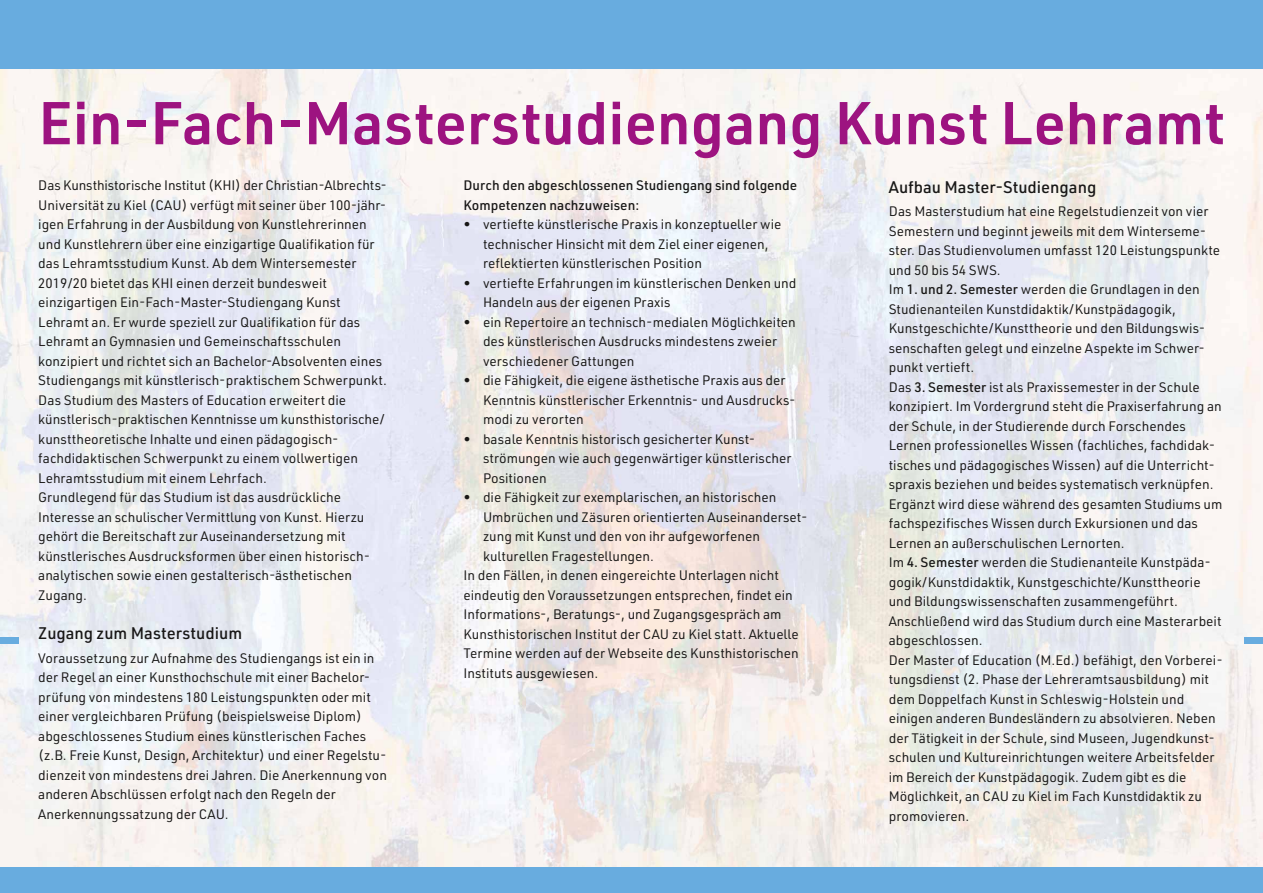
<style>
.page{position:relative;width:1263px;height:893px;background:#fff}
.page>*{position:absolute;margin:0;border:0;box-sizing:border-box;transform-origin:0 0}
.t1{font:600 59.1px "URWDIN";color:#9d1380}
.t2{font:500 16.5px "URWDIN";color:#181716}
.t3{font:13.5px/19.5px "URWDIN";color:#181716}
.t4{font:500 13.5px/19.5px "URWDIN";color:#181716}
.s1{font-weight:500}
</style>
<div class="page">
<img style="left:0;top:68px;width:1263px;height:799px">
<div style="left:0;top:0;width:1263px;height:68px;background:#68acdf"></div>
<div style="left:0;top:867px;width:1263px;height:26px;background:#68acdf"></div>
<div style="left:0;top:637px;width:19px;height:7px;background:#68acdf"></div>
<div style="left:1244px;top:637px;width:19px;height:7px;background:#68acdf"></div>
<h1 class="t1" style="left:38px;top:83px;width:1188px">Ein-Fach-Masterstudiengang Kunst Lehramt</h1>
<p class="t2" style="left:889px;top:176px;width:209px">Aufbau Master-Studiengang</p>
<p class="t3" style="left:889px;top:201px;width:335px">Das Masterstudium hat eine Regelstudienzeit von vier Semestern und beginnt jeweils mit dem Winterseme&shy;ster. Das Studienvolumen umfasst 120 Leistungspunkte und 50 bis 54 SWS.<br>Im <span class="s1">1. und 2. Semester</span> werden die Grundlagen in den Studienanteilen Kunstdidaktik/Kunstpädagogik, Kunstgeschichte/Kunsttheorie und den Bildungswis&shy;senschaften gelegt und einzelne Aspekte im Schwer&shy;punkt vertieft.<br>Das <span class="s1">3. Semester</span> ist als Praxissemester in der Schule konzipiert. Im Vordergrund steht die Praxiserfahrung an der Schule, in der Studierende durch Forschendes Lernen professionelles Wissen (fachliches, fachdidak&shy;tisches und pädagogisches Wissen) auf die Unterricht&shy;spraxis beziehen und beides systematisch verknüpfen.<br>Ergänzt wird diese während des gesamten Studiums um fachspezifisches Wissen durch Exkursionen und das Lernen an außerschulischen Lernorten.<br>Im <span class="s1">4. Semester</span> werden die Studienanteile Kunstpäda&shy;gogik/Kunstdidaktik, Kunstgeschichte/Kunsttheorie und Bildungswissenschaften zusammengeführt.<br>Anschließend wird das Studium durch eine Masterarbeit abgeschlossen.<br>Der Master of Education (M.Ed.) befähigt, den Vorberei&shy;tungsdienst (2. Phase der Lehreramtsausbildung) mit dem Doppelfach Kunst in Schleswig-Holstein und einigen anderen Bundesländern zu absolvieren. Neben der Tätigkeit in der Schule, sind Museen, Jugendkunst&shy;schulen und Kultureinrichtungen weitere Arbeitsfelder im Bereich der Kunstpädagogik. Zudem gibt es die Möglichkeit, an CAU zu Kiel im Fach Kunstdidaktik zu promovieren.</p>
<p class="t3" style="left:38px;top:175px;width:350px">Das Kunsthistorische Institut (KHI) der Christian-Albrechts-Universität zu Kiel (CAU) verfügt mit seiner über 100-jähr&shy;igen Erfahrung in der Ausbildung von Kunstlehrerinnen und Kunstlehrern über eine einzigartige Qualifikation für das Lehramtsstudium Kunst. Ab dem Wintersemester 2019/20 bietet das KHI einen derzeit bundesweit einzigartigen Ein-Fach-Master-Studiengang Kunst Lehramt an. Er wurde speziell zur Qualifikation für das Lehramt an Gymnasien und Gemeinschaftsschulen konzipiert und richtet sich an Bachelor-Absolventen eines Studiengangs mit künstlerisch-praktischem Schwerpunkt.<br>Das Studium des Masters of Education erweitert die künstlerisch-praktischen Kenntnisse um kunsthistorische/ kunsttheoretische Inhalte und einen pädagogisch&shy;fachdidaktischen Schwerpunkt zu einem vollwertigen Lehramtsstudium mit einem Lehrfach.<br>Grundlegend für das Studium ist das ausdrückliche Interesse an schulischer Vermittlung von Kunst. Hierzu gehört die Bereitschaft zur Auseinandersetzung mit künstlerisches Ausdrucksformen über einen historisch&shy;analytischen sowie einen gestalterisch-ästhetischen Zugang.</p>
<p class="t2" style="left:38px;top:622px;width:205px">Zugang zum Masterstudium</p>
<p class="t3" style="left:38px;top:648px;width:350px">Voraussetzung zur Aufnahme des Studiengangs ist ein in der Regel an einer Kunsthochschule mit einer Bachelor&shy;prüfung von mindestens 180 Leistungspunkten oder mit einer vergleichbaren Prüfung (beispielsweise Diplom) abgeschlossenes Studium eines künstlerischen Faches (z.B. Freie Kunst, Design, Architektur) und einer Regelstu&shy;dienzeit von mindestens drei Jahren. Die Anerkennung von anderen Abschlüssen erfolgt nach den Regeln der Anerkennungssatzung der CAU.</p>
<p class="t4" style="left:463px;top:175px;width:335px">Durch den abgeschlossenen Studiengang sind folgende<br>Kompetenzen nachzuweisen:</p>
<p class="t3" style="left:483px;top:214px;width:300px;text-indent:-19px">• vertiefte künstlerische Praxis in konzeptueller wie technischer Hinsicht mit dem Ziel einer eigenen, reflektierten künstlerischen Position</p>
<p class="t3" style="left:483px;top:273px;width:315px;text-indent:-19px">• vertiefte Erfahrungen im künstlerischen Denken und<br>Handeln aus der eigenen Praxis</p>
<p class="t3" style="left:483px;top:312px;width:314px;text-indent:-19px">• ein Repertoire an technisch-medialen Möglichkeiten des künstlerischen Ausdrucks mindestens zweier verschiedener Gattungen</p>
<p class="t3" style="left:483px;top:370px;width:314px;text-indent:-19px">• die Fähigkeit, die eigene ästhetische Praxis aus der<br>Kenntnis künstlerischer Erkenntnis- und Ausdrucks&shy;modi zu verorten</p>
<p class="t3" style="left:483px;top:429px;width:310px;text-indent:-19px">• basale Kenntnis historisch gesicherter Kunst&shy;strömungen wie auch gegenwärtiger künstlerischer<br>Positionen</p>
<p class="t3" style="left:463px;top:487px;width:314px">• die Fähigkeit zur exemplarischen, an historischen</p>
<p class="t3" style="left:483px;top:507px;width:326px">Umbrüchen und Zäsuren orientierten Auseinanderset-</p>
<p class="t3" style="left:483px;top:526px;width:279px">zung mit Kunst und den von ihr aufgeworfenen</p>
<p class="t3" style="left:483px;top:546px;width:172px">kulturellen Fragestellungen.</p>
<p class="t3" style="left:463px;top:565px;width:317px">In den Fällen, in denen eingereichte Unterlagen nicht</p>
<p class="t3" style="left:463px;top:585px;width:331px">eindeutig den Voraussetzungen entsprechen, findet ein</p>
<p class="t3" style="left:463px;top:604px;width:319px">Informations-, Beratungs-, und Zugangsgespräch am</p>
<p class="t3" style="left:463px;top:624px;width:337px">Kunsthistorischen Institut der CAU zu Kiel statt. Aktuelle</p>
<p class="t3" style="left:463px;top:643px;width:337px">Termine werden auf der Webseite des Kunsthistorischen</p>
<p class="t3" style="left:463px;top:663px;width:136px">Instituts ausgewiesen.</p>
</div>
